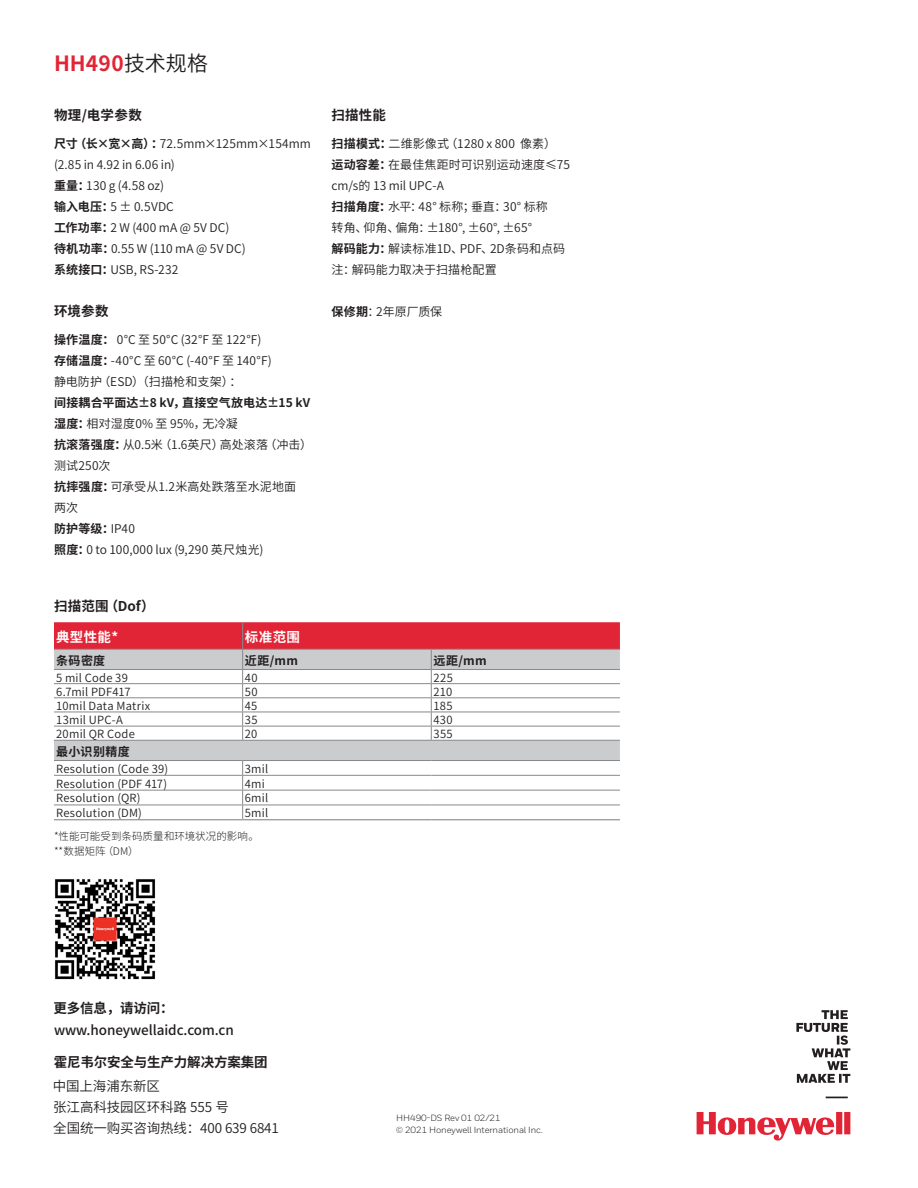
<style>
.page{position:relative;width:918px;height:1188px;background:#fff}
.page>*{position:absolute;margin:0;border:0;box-sizing:border-box;transform-origin:0 0}
.Datasheet__Specifica{font:700 21px "Source Han Sans CN";letter-spacing:.005em;color:#e22536}
.Cover__Address_Block{font:13.5px "Source Han Sans CN";letter-spacing:-.01em;color:#231f20}
.Cover__Address_Block-2{font:700 13.5px "Source Han Sans CN";letter-spacing:-.01em;color:#231f20}
.Datasheet__Specifica-2{font:700 13.5px "Source Han Sans CN";letter-spacing:.01em;color:#231f20}
.Specifications_Heade{font:500 13.5px "Source Han Sans CN";letter-spacing:-.005em;color:#231f20}
.Datasheet__Specifica-3{font:700 13.5px "Source Han Sans CN";letter-spacing:.03em;color:#fff}
.Datasheet__Specifica-4{font:12px/21px "Source Han Sans CN";letter-spacing:.01em;color:#231f20}
.Datasheet__Specifica-5{font:700 12px "Source Han Sans CN";letter-spacing:.02em;color:#231f20}
.Datasheet__Specifica-6{font:11.25px "Source Han Sans CN";letter-spacing:.025em;color:#231f20}
.Datasheet__Specifica-7{font:300 10.5px "Source Han Sans CN";letter-spacing:.005em;color:#231f20}
.Cover__Copyright{font:9px "Honeywell Sans";letter-spacing:-.01em;color:#231f20}
.s1{font-weight:400;color:#231f20}
.s2{font-weight:700}
.s3{font-weight:400}
</style>
<div class="page">
<svg style="left:697px;top:1112px;width:153px;height:29px"></svg>
<svg style="left:796px;top:1010px;width:54px;height:88px"></svg>
<img style="left:55px;top:879px;width:100px;height:101px">
<div style="left:54px;top:741px;width:566px;height:19px;background:#cbccce"></div>
<svg style="left:54px;top:622px;width:566px;height:118px"></svg>
<svg style="left:242px;top:761px;width:1px;height:58px"></svg>
<hr style="left:54px;top:649px;width:189px;height:1px;background:#87898c">
<hr style="left:243px;top:649px;width:188px;height:1px;background:#87898c">
<hr style="left:431px;top:649px;width:189px;height:1px;background:#87898c">
<hr style="left:54px;top:669px;width:189px;height:1px;background:#87898c">
<hr style="left:243px;top:669px;width:188px;height:1px;background:#87898c">
<hr style="left:431px;top:669px;width:189px;height:1px;background:#87898c">
<hr style="left:54px;top:683px;width:189px;height:1px;background:#87898c">
<hr style="left:243px;top:683px;width:188px;height:1px;background:#87898c">
<hr style="left:431px;top:683px;width:189px;height:1px;background:#87898c">
<hr style="left:54px;top:697px;width:189px;height:1px;background:#87898c">
<hr style="left:243px;top:697px;width:188px;height:1px;background:#87898c">
<hr style="left:431px;top:697px;width:189px;height:1px;background:#87898c">
<hr style="left:54px;top:712px;width:189px;height:1px;background:#87898c">
<hr style="left:243px;top:712px;width:188px;height:1px;background:#87898c">
<hr style="left:431px;top:712px;width:189px;height:1px;background:#87898c">
<hr style="left:54px;top:726px;width:189px;height:1px;background:#87898c">
<hr style="left:243px;top:726px;width:188px;height:1px;background:#87898c">
<hr style="left:431px;top:726px;width:189px;height:1px;background:#87898c">
<hr style="left:54px;top:740px;width:189px;height:1px;background:#87898c">
<hr style="left:243px;top:740px;width:188px;height:1px;background:#87898c">
<hr style="left:431px;top:740px;width:189px;height:1px;background:#87898c">
<hr style="left:54px;top:760px;width:189px;height:1px;background:#87898c">
<hr style="left:243px;top:760px;width:188px;height:1px;background:#87898c">
<hr style="left:431px;top:760px;width:189px;height:1px;background:#87898c">
<hr style="left:54px;top:775px;width:189px;height:1px;background:#87898c">
<hr style="left:243px;top:775px;width:188px;height:1px;background:#87898c">
<hr style="left:431px;top:775px;width:189px;height:1px;background:#87898c">
<hr style="left:54px;top:790px;width:189px;height:1px;background:#87898c">
<hr style="left:243px;top:790px;width:188px;height:1px;background:#87898c">
<hr style="left:431px;top:790px;width:189px;height:1px;background:#87898c">
<hr style="left:54px;top:805px;width:189px;height:1px;background:#87898c">
<hr style="left:243px;top:805px;width:188px;height:1px;background:#87898c">
<hr style="left:431px;top:805px;width:189px;height:1px;background:#87898c">
<hr style="left:54px;top:819px;width:189px;height:1px;background:#87898c">
<hr style="left:243px;top:819px;width:188px;height:1px;background:#87898c">
<hr style="left:431px;top:819px;width:189px;height:1px;background:#87898c">
<p class="Datasheet__Specifica" style="left:54px;top:51px;width:156px">HH490<span class="s1">技术规格</span></p>
<p class="Datasheet__Specifica-2" style="left:54px;top:108px;width:89px">物理/电学参数</p>
<p class="Datasheet__Specifica-4" style="left:54px;top:134px;width:258px"><span class="s2">尺寸（长×宽×高）：</span>72.5mm×125mm×154mm (2.85 in 4.92 in 6.06 in)</p>
<p class="Datasheet__Specifica-4" style="left:54px;top:176px;width:112px"><span class="s2">重量：</span>130 g (4.58 oz)</p>
<p class="Datasheet__Specifica-4" style="left:54px;top:197px;width:121px"><span class="s2">输入电压：</span>5 ± 0.5VDC</p>
<p class="Datasheet__Specifica-4" style="left:54px;top:218px;width:177px"><span class="s2">工作功率：</span>2 W (400 mA @ 5V DC)</p>
<p class="Datasheet__Specifica-4" style="left:54px;top:239px;width:193px"><span class="s2">待机功率：</span>0.55 W (110 mA @ 5V DC)</p>
<p class="Datasheet__Specifica-4" style="left:54px;top:260px;width:126px"><span class="s2">系统接口：</span>USB, RS-232</p>
<p class="Datasheet__Specifica-2" style="left:54px;top:304px;width:56px">环境参数</p>
<p class="Datasheet__Specifica-4" style="left:54px;top:329px;width:209px"><span class="s2">操作温度：</span> 0°C 至 50°C (32°F 至 122°F)</p>
<p class="Datasheet__Specifica-4" style="left:54px;top:350px;width:219px"><span class="s2">存储温度：</span>-40°C 至 60°C (-40°F 至 140°F)</p>
<p class="Datasheet__Specifica-4" style="left:54px;top:371px;width:189px">静电防护（ESD）（扫描枪和支架）：</p>
<p class="Datasheet__Specifica-5" style="left:54px;top:396px;width:258px">间接耦合平面达±8 kV，直接空气放电达±15 kV</p>
<p class="Datasheet__Specifica-4" style="left:54px;top:413px;width:185px"><span class="s2">湿度：</span>相对湿度0% 至 95%，无冷凝</p>
<p class="Datasheet__Specifica-4" style="left:54px;top:434px;width:260px"><span class="s2">抗滚落强度：</span>从0.5米（1.6英尺）高处滚落（冲击）测试250次</p>
<p class="Datasheet__Specifica-4" style="left:54px;top:476px;width:244px"><span class="s2">抗摔强度：</span>可承受从1.2米高处跌落至水泥地面两次</p>
<p class="Datasheet__Specifica-5" style="left:54px;top:522px;width:82px">防护等级：<span class="s3">IP40</span></p>
<p class="Datasheet__Specifica-4" style="left:54px;top:539px;width:211px"><span class="s2">照度：</span>0 to 100,000 lux (9,290 英尺烛光)</p>
<p class="Datasheet__Specifica-2" style="left:332px;top:108px;width:56px">扫描性能</p>
<p class="Datasheet__Specifica-4" style="left:332px;top:134px;width:226px"><span class="s2">扫描模式：</span>二维影像式（1280 x 800 像素）</p>
<p class="Datasheet__Specifica-4" style="left:332px;top:155px;width:240px"><span class="s2">运动容差：</span>在最佳焦距时可识别运动速度≤75 cm/s的 13 mil UPC-A</p>
<p class="Datasheet__Specifica-4" style="left:332px;top:197px;width:218px"><span class="s2">扫描角度：</span>水平：48° 标称；垂直：30° 标称</p>
<p class="Datasheet__Specifica-4" style="left:332px;top:218px;width:202px">转角、仰角、偏角：±180°, ±60°, ±65°</p>
<p class="Datasheet__Specifica-4" style="left:332px;top:239px;width:235px"><span class="s2">解码能力：</span>解读标准1D、PDF、2D条码和点码</p>
<p class="Datasheet__Specifica-4" style="left:332px;top:260px;width:167px">注：解码能力取决于扫描枪配置</p>
<p class="Datasheet__Specifica-4" style="left:332px;top:302px;width:112px"><span class="s2">保修期</span>：2年原厂质保</p>
<p class="Datasheet__Specifica-2" style="left:54px;top:599px;width:102px">扫描范围（Dof）</p>
<p class="Datasheet__Specifica-3" style="left:56px;top:629px;width:64px">典型性能*</p>
<p class="Datasheet__Specifica-3" style="left:245px;top:629px;width:57px">标准范围</p>
<p class="Datasheet__Specifica-5" style="left:56px;top:653px;width:51px">条码密度</p>
<p class="Datasheet__Specifica-5" style="left:245px;top:653px;width:55px">近距/mm</p>
<p class="Datasheet__Specifica-5" style="left:433px;top:653px;width:55px">远距/mm</p>
<p class="Datasheet__Specifica-6" style="left:56px;top:671px;width:73px">5 mil Code 39</p>
<p class="Datasheet__Specifica-6" style="left:245px;top:671px;width:14px">40</p>
<p class="Datasheet__Specifica-6" style="left:433px;top:671px;width:21px">225</p>
<p class="Datasheet__Specifica-6" style="left:56px;top:685px;width:76px">6.7mil PDF417</p>
<p class="Datasheet__Specifica-6" style="left:245px;top:685px;width:14px">50</p>
<p class="Datasheet__Specifica-6" style="left:433px;top:685px;width:20px">210</p>
<p class="Datasheet__Specifica-6" style="left:56px;top:699px;width:96px">10mil Data Matrix</p>
<p class="Datasheet__Specifica-6" style="left:245px;top:699px;width:14px">45</p>
<p class="Datasheet__Specifica-6" style="left:433px;top:699px;width:21px">185</p>
<p class="Datasheet__Specifica-6" style="left:56px;top:714px;width:68px">13mil UPC-A</p>
<p class="Datasheet__Specifica-6" style="left:245px;top:714px;width:14px">35</p>
<p class="Datasheet__Specifica-6" style="left:433px;top:714px;width:21px">430</p>
<p class="Datasheet__Specifica-6" style="left:56px;top:728px;width:80px">20mil QR Code</p>
<p class="Datasheet__Specifica-6" style="left:245px;top:728px;width:14px">20</p>
<p class="Datasheet__Specifica-6" style="left:433px;top:728px;width:21px">355</p>
<p class="Datasheet__Specifica-5" style="left:56px;top:745px;width:75px">最小识别精度</p>
<p class="Datasheet__Specifica-6" style="left:56px;top:762px;width:114px">Resolution (Code 39)</p>
<p class="Datasheet__Specifica-6" style="left:245px;top:762px;width:25px">3mil</p>
<p class="Datasheet__Specifica-6" style="left:56px;top:777px;width:113px">Resolution (PDF 417)</p>
<p class="Datasheet__Specifica-6" style="left:245px;top:777px;width:22px">4mi</p>
<p class="Datasheet__Specifica-6" style="left:56px;top:792px;width:86px">Resolution (QR)</p>
<p class="Datasheet__Specifica-6" style="left:245px;top:792px;width:25px">6mil</p>
<p class="Datasheet__Specifica-6" style="left:56px;top:807px;width:87px">Resolution (DM)</p>
<p class="Datasheet__Specifica-6" style="left:245px;top:807px;width:25px">5mil</p>
<p class="Datasheet__Specifica-7" style="left:54px;top:831px;width:206px">*性能可能受到条码质量和环境状况的影响。</p>
<p class="Datasheet__Specifica-7" style="left:54px;top:846px;width:86px">**数据矩阵（DM）</p>
<p class="Cover__Address_Block-2" style="left:53px;top:1001px;width:122px">更多信息，请访问：</p>
<p class="Specifications_Heade" style="left:54px;top:1022px;width:181px">www.honeywellaidc.com.cn</p>
<p class="Cover__Address_Block-2" style="left:54px;top:1054px;width:215px">霍尼韦尔安全与生产力解决方案集团</p>
<p class="Cover__Address_Block" style="left:53px;top:1078px;width:109px">中国上海浦东新区</p>
<p class="Cover__Address_Block" style="left:53px;top:1099px;width:177px">张江高科技园区环科路 555 号</p>
<p class="Cover__Address_Block" style="left:53px;top:1120px;width:227px">全国统一购买咨询热线：400 639 6841</p>
<p class="Cover__Copyright" style="left:396px;top:1112px;width:106px">HH490-DS Rev 01 02/21</p>
<p class="Cover__Copyright" style="left:396px;top:1124px;width:149px">© 2021 Honeywell International Inc.</p>
</div>
